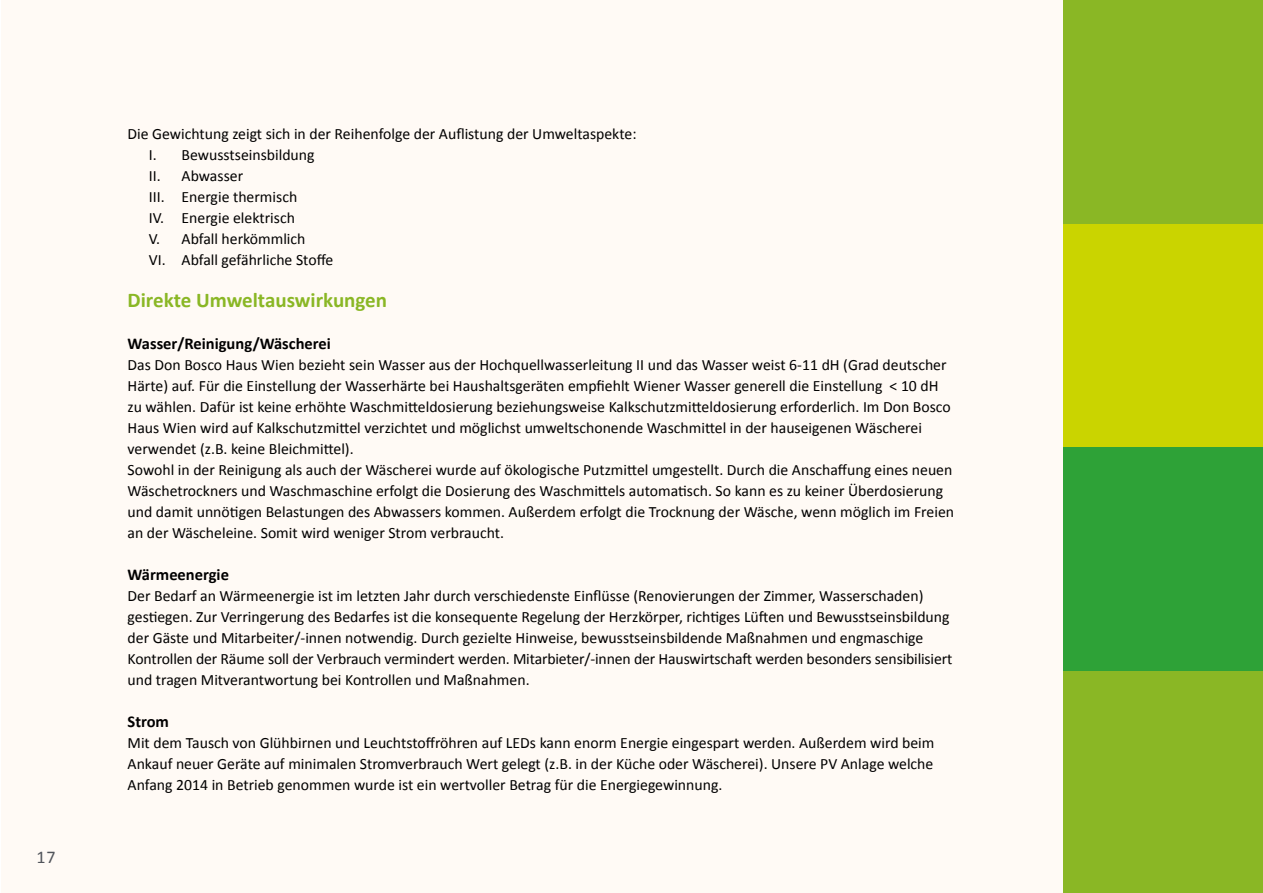
<style>
.page{position:relative;width:1263px;height:893px;background:#fff}
.page>*{position:absolute;margin:0;border:0;box-sizing:border-box;transform-origin:0 0}
.t1{font:700 21px "Calibri";color:#8ab725}
.t2{font:18px "Calibri";color:#52555b}
.t3{font:700 16.5px "Calibri";color:#000}
.t4{font:15.75px/21px "Calibri";color:#000}
</style>
<div class="page">
<div style="left:1px;top:0;width:1262px;height:893px;background:#fffaf5"></div>
<div style="left:1063px;top:0;width:200px;height:224px;background:#8ab725"></div>
<div style="left:1063px;top:224px;width:200px;height:224px;background:#cad400"></div>
<div style="left:1063px;top:448px;width:200px;height:223px;background:#2ea237"></div>
<div style="left:1063px;top:671px;width:200px;height:222px;background:#8ab725"></div>
<p class="t2" style="left:37px;top:845px;width:21px">17</p>
<p class="t4" style="left:149px;top:124px;width:489px;text-indent:-21px">Die Gewichtung zeigt sich in der Reihenfolge der Auflistung der Umweltaspekte:<br>I. Bewusstseinsbildung<br>II. Abwasser<br>III. Energie thermisch<br>IV. Energie elektrisch<br>V. Abfall herkömmlich<br>VI. Abfall gefährliche Stoffe</p>
<h1 class="t1" style="left:128px;top:287px;width:261px">Direkte Umweltauswirkungen</h1>
<p class="t3" style="left:128px;top:333px;width:205px">Wasser/Reinigung/Wäscherei</p>
<p class="t4" style="left:128px;top:355px;width:828px">Das Don Bosco Haus Wien bezieht sein Wasser aus der Hochquellwasserleitung II und das Wasser weist 6-11 dH (Grad deutscher Härte) auf. Für die Einstellung der Wasserhärte bei Haushaltsgeräten empfiehlt Wiener Wasser generell die Einstellung &lt; 10 dH zu wählen. Dafür ist keine erhöhte Waschmitteldosierung beziehungsweise Kalkschutzmitteldosierung erforderlich. Im Don Bosco Haus Wien wird auf Kalkschutzmittel verzichtet und möglichst umweltschonende Waschmittel in der hauseigenen Wäscherei verwendet (z.B. keine Bleichmittel).<br>Sowohl in der Reinigung als auch der Wäscherei wurde auf ökologische Putzmittel umgestellt. Durch die Anschaffung eines neuen Wäschetrockners und Waschmaschine erfolgt die Dosierung des Waschmittels automatisch. So kann es zu keiner Überdosierung und damit unnötigen Belastungen des Abwassers kommen. Außerdem erfolgt die Trocknung der Wäsche, wenn möglich im Freien an der Wäscheleine. Somit wird weniger Strom verbraucht.</p>
<p class="t3" style="left:128px;top:564px;width:103px">Wärmeenergie</p>
<p class="t4" style="left:128px;top:586px;width:826px">Der Bedarf an Wärmeenergie ist im letzten Jahr durch verschiedenste Einflüsse (Renovierungen der Zimmer, Wasserschaden) gestiegen. Zur Verringerung des Bedarfes ist die konsequente Regelung der Herzkörper, richtiges Lüften und Bewusstseinsbildung der Gäste und Mitarbeiter/-innen notwendig. Durch gezielte Hinweise, bewusstseinsbildende Maßnahmen und engmaschige Kontrollen der Räume soll der Verbrauch vermindert werden. Mitarbieter/-innen der Hauswirtschaft werden besonders sensibilisiert und tragen Mitverantwortung bei Kontrollen und Maßnahmen.</p>
<p class="t3" style="left:128px;top:711px;width:43px">Strom</p>
<p class="t4" style="left:128px;top:733px;width:808px;text-align:justify">Mit dem Tausch von Glühbirnen und Leuchtstoffröhren auf LEDs kann enorm Energie eingespart werden. Außerdem wird beim Ankauf neuer Geräte auf minimalen Stromverbrauch Wert gelegt (z.B. in der Küche oder Wäscherei). Unsere PV Anlage welche Anfang 2014 in Betrieb genommen wurde ist ein wertvoller Betrag für die Energiegewinnung.</p>
</div>
